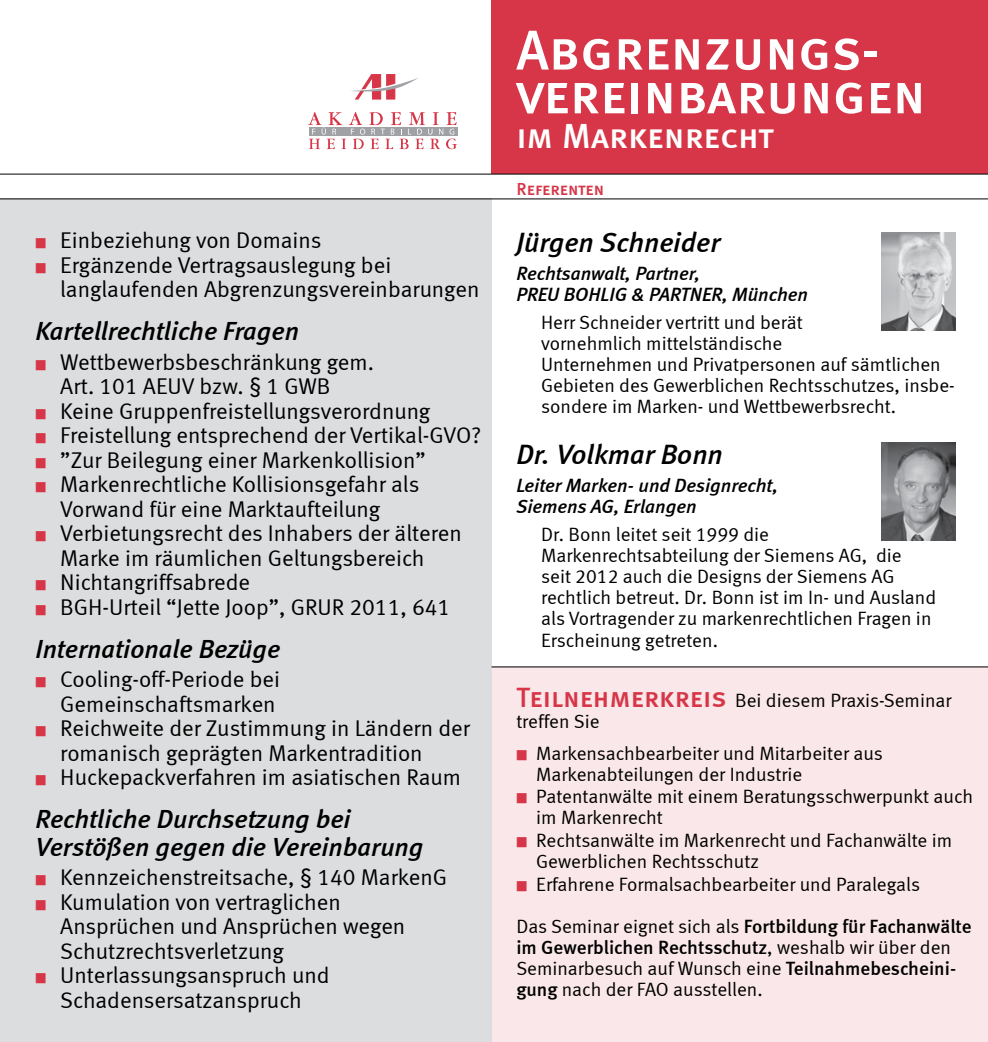
<style>
.page{position:relative;width:988px;height:1042px;background:#fff}
.page>*{position:absolute;margin:0;border:0;box-sizing:border-box;transform-origin:0 0}
.t1{font:56px/43.8px "Meta Medium LF Caps";color:#fff}
.t2{font:35px "Meta Medium LF Caps";color:#fff}
.t3{font:italic 28px "Meta Medium LF";color:#000}
.t4{font:italic 26.25px/28px "Meta Medium LF";color:#000}
.t5{font:22.75px/24.5px "Meta Normal LF";color:#000}
.t6{font:19.25px/21px "Meta Normal LF";color:#000}
.t7{font:italic 19.25px/21px "Meta Medium LF";color:#000}
.t8{font:19.25px/21px "Meta Medium LF";color:#000}
.t9{font:17.5px "Meta Medium LF Caps";color:#d63647}
.s1{color:#d63647}
.s2{font-family:"Meta Medium LF Caps";font-size:28px;color:#d63647}
.s3{font-family:"Meta Normal LF"}
.s4{font-family:"Meta Medium LF"}
</style>
<div class="page">
<div style="left:464px;top:666px;width:523px;height:376px;background:#fae7e9"></div>
<div style="left:491px;top:0;width:496px;height:174px;background:#d63647"></div>
<svg style="left:351px;top:74px;width:67px;height:25px"></svg>
<svg style="left:308px;top:112px;width:149px;height:37px"></svg>
<div style="left:0;top:198px;width:491px;height:844px;background:#dcddde"></div>
<hr style="left:0;top:198px;width:987px;height:1px;background:#000">
<hr style="left:0;top:174px;width:987px;height:1px;background:#000">
<img style="left:881px;top:442px;width:74px;height:98px">
<img style="left:881px;top:233px;width:74px;height:98px">
<hr style="left:491px;top:666px;width:496px;height:1px;background:#000">
<p class="t5" style="left:35px;top:228px;width:287px"><span class="s1">■</span> Einbeziehung von Domains</p>
<p class="t5" style="left:60px;top:252px;width:420px;text-indent:-25px"><span class="s1">■</span> Ergänzende Vertragsauslegung bei langlaufenden Abgrenzungsvereinbarungen</p>
<p class="t4" style="left:35px;top:317px;width:265px">Kartellrechtliche Fragen</p>
<p class="t5" style="left:60px;top:349px;width:315px;text-indent:-25px"><span class="s1">■</span> Wettbewerbsbeschränkung gem.<br>Art. 101 AEUV bzw. § 1 GWB</p>
<p class="t5" style="left:35px;top:398px;width:396px"><span class="s1">■</span> Keine Gruppenfreistellungsverordnung</p>
<p class="t5" style="left:35px;top:423px;width:447px"><span class="s1">■</span> Freistellung entsprechend der Vertikal-GVO?</p>
<p class="t5" style="left:35px;top:447px;width:392px"><span class="s1">■</span> ”Zur Beilegung einer Markenkollision”</p>
<p class="t5" style="left:60px;top:472px;width:360px;text-indent:-25px"><span class="s1">■</span> Markenrechtliche Kollisionsgefahr als<br>Vorwand für eine Marktaufteilung</p>
<p class="t5" style="left:35px;top:521px;width:428px;text-align:center"><span class="s1">■</span> Verbietungsrecht des Inhabers der älteren<br>Marke im räumlichen Geltungsbereich</p>
<p class="t5" style="left:35px;top:570px;width:216px"><span class="s1">■</span> Nichtangriffsabrede</p>
<p class="t5" style="left:35px;top:594px;width:416px"><span class="s1">■</span> BGH-Urteil “Jette Joop”, GRUR 2011, 641</p>
<p class="t4" style="left:35px;top:634px;width:246px">Internationale Bezüge</p>
<p class="t5" style="left:35px;top:666px;width:246px;text-align:right"><span class="s1">■</span> Cooling-off-Periode bei<br>Gemeinschaftsmarken</p>
<p class="t5" style="left:60px;top:715px;width:411px;text-indent:-25px"><span class="s1">■</span> Reichweite der Zustimmung in Ländern der romanisch geprägten Markentradition</p>
<p class="t5" style="left:35px;top:764px;width:427px"><span class="s1">■</span> Huckepackverfahren im asiatischen Raum</p>
<p class="t4" style="left:35px;top:804px;width:389px">Rechtliche Durchsetzung bei<br>Verstößen gegen die Vereinbarung</p>
<p class="t5" style="left:35px;top:865px;width:413px"><span class="s1">■</span> Kennzeichenstreitsache, § 140 MarkenG</p>
<p class="t5" style="left:60px;top:889px;width:346px;text-indent:-25px"><span class="s1">■</span> Kumulation von vertraglichen<br>Ansprüchen und Ansprüchen wegen<br>Schutzrechtsverletzung</p>
<p class="t5" style="left:35px;top:963px;width:295px;text-align:center"><span class="s1">■</span> Unterlassungsanspruch und<br>Schadensersatzanspruch</p>
<h1 class="t1" style="left:516px;top:28px;width:411px">Abgrenzungs&shy;vereinbarungen</h1>
<h2 class="t2" style="left:516px;top:116px;width:259px">im Markenrecht</h2>
<p class="t9" style="left:516px;top:179px;width:89px">Referenten</p>
<p class="t3" style="left:516px;top:225px;width:205px">Jürgen Schneider</p>
<p class="t7" style="left:516px;top:262px;width:293px">Rechtsanwalt, Partner,<br>PREU BOHLIG &amp; PARTNER, München</p>
<p class="t6" style="left:541px;top:311px;width:415px">Herr Schneider vertritt und berät<br>vornehmlich mittelständische<br>Unternehmen und Privatpersonen auf sämtlichen Gebieten des Gewerblichen Rechtsschutzes, insbe&shy;sondere im Marken- und Wettbewerbsrecht.</p>
<p class="t3" style="left:516px;top:437px;width:208px">Dr. Volkmar Bonn</p>
<p class="t7" style="left:516px;top:474px;width:263px">Leiter Marken- und Designrecht,<br>Siemens AG, Erlangen</p>
<p class="t6" style="left:541px;top:523px;width:396px">Dr. Bonn leitet seit 1999 die Markenrechtsabteilung der Siemens AG, die seit 2012 auch die Designs der Siemens AG rechtlich betreut. Dr. Bonn ist im In- und Ausland als Vortragender zu markenrechtlichen Fragen in</p>
<p class="t6" style="left:541px;top:630px;width:178px">Erscheinung getreten.</p>
<p class="t6" style="left:516px;top:689px;width:436px"><span class="s2">Teilnehmerkreis</span> Bei diesem Praxis-Seminar treffen Sie</p>
<p class="t6" style="left:536px;top:742px;width:348px;text-indent:-20px"><span class="s1">■</span> Markensachbearbeiter und Mitarbeiter aus<br>Markenabteilungen der Industrie</p>
<p class="t6" style="left:536px;top:786px;width:438px;text-indent:-20px"><span class="s1">■</span> Patentanwälte mit einem Beratungsschwerpunkt auch im Markenrecht</p>
<p class="t6" style="left:536px;top:829px;width:417px;text-indent:-20px"><span class="s1">■</span> Rechtsanwälte im Markenrecht und Fachanwälte im<br>Gewerblichen Rechtsschutz</p>
<p class="t6" style="left:516px;top:873px;width:405px"><span class="s1">■</span> Erfahrene Formalsachbearbeiter und Paralegals</p>
<p class="t8" style="left:516px;top:915px;width:457px"><span class="s3">Das Seminar eignet sich als</span> Fortbildung für Fachanwälte im Gewerblichen Rechtsschutz<span class="s3">, weshalb wir über den</span></p>
<p class="t6" style="left:516px;top:957px;width:441px">Seminarbesuch auf Wunsch eine <span class="s4">Teilnahmebescheini&shy;gung</span> nach der FAO ausstellen.</p>
</div>
